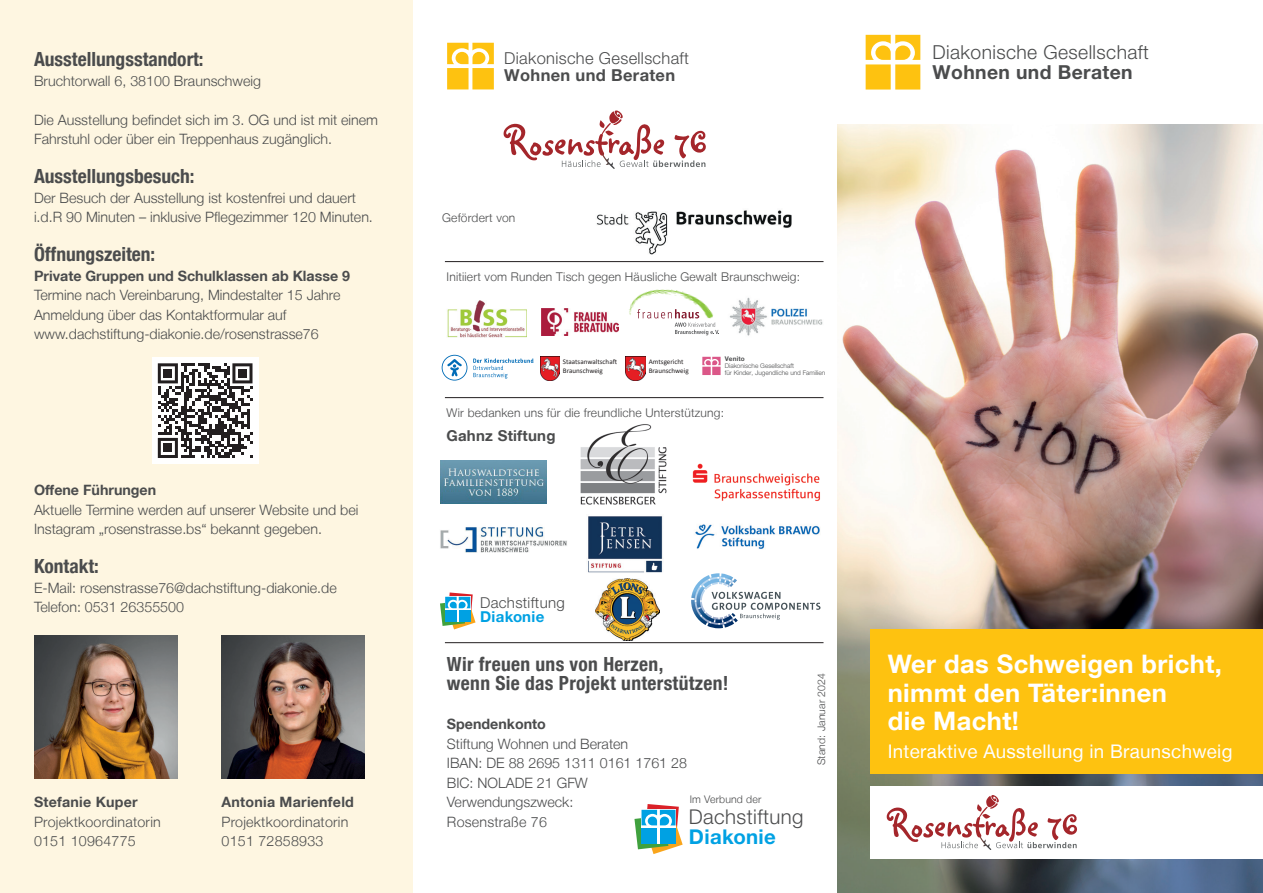
<style>
.page{position:relative;width:1263px;height:893px;background:#fff}
.page>*{position:absolute;margin:0;border:0;box-sizing:border-box;transform-origin:0 0}
.t1{font:700 25.5px/28.5px "Helvetica Neue LT Com";letter-spacing:.015em;color:#fff}
.t2{font:300 20.4px "Helvetica Neue LT Pro";letter-spacing:.02em;color:#4b4c4d}
.t3{font:700 20.4px "Helvetica Neue LT Pro";letter-spacing:.02em;color:#00a1e3}
.t4{font:700 condensed 19.5px/19.5px "Helvetica Neue LT";color:#4b4c4d}
.t5{font:300 19.35px "Helvetica Neue LT Pro";letter-spacing:.02em;color:#4b4c4d}
.t6{font:700 19.35px "Helvetica Neue LT Pro";letter-spacing:.02em;color:#4b4c4d}
.t7{font:18.75px "Helvetica Neue LT";letter-spacing:.015em;color:#fff}
.t8{font:300 16.5px "Helvetica Neue LT Pro";letter-spacing:.02em;color:#4b4c4d}
.t9{font:700 16.5px "Helvetica Neue LT Pro";letter-spacing:.02em;color:#4b4c4d}
.t10{font:700 15px "Helvetica Neue LT";letter-spacing:.015em;color:#4b4c4d}
.t11{font:300 15px "Helvetica Neue LT Pro";letter-spacing:.02em;color:#4b4c4d}
.t12{font:700 15px "Helvetica Neue LT Pro";letter-spacing:.02em;color:#00a1e3}
.t13{font:300 14.25px/19.5px "Helvetica Neue LT";color:#4b4c4d}
.t14{font:700 14.25px "Helvetica Neue LT";color:#4b4c4d}
.t15{font:300 12px "Helvetica Neue LT";letter-spacing:.015em;color:#4b4c4d}
.t16{font:300 10.5px "Helvetica Neue LT";letter-spacing:.015em;color:#4b4c4d}
.t17{font:7.05px/8.6px "Calibri";color:#231f20}
.t18{font:300 6.45px/6.6px "Helvetica Neue LT Pro";color:#4b4c4d}
.t19{font:700 6.45px "Helvetica Neue LT Pro";letter-spacing:.02em;color:#4b4c4d}
</style>
<div class="page">
<img style="left:596px;top:210px;width:196px;height:45px">
<div style="left:0;top:0;width:412px;height:893px;background:#fef6e1"></div>
<svg style="left:447px;top:43px;width:47px;height:46px"></svg>
<svg style="left:702px;top:357px;width:19px;height:18px"></svg>
<svg style="left:634px;top:804px;width:49px;height:50px"></svg>
<div style="left:641px;top:828px;width:16px;height:16px;background:#00a1e3"></div>
<div style="left:660px;top:828px;width:15px;height:16px;background:#00a1e3"></div>
<img style="left:838px;top:125px;width:425px;height:768px">
<div style="left:871px;top:629px;width:392px;height:145px;background:#fec210"></div>
<div style="left:871px;top:787px;width:392px;height:72px;background:#fff"></div>
<svg style="left:866px;top:35px;width:54px;height:55px"></svg>
<svg style="left:886px;top:795px;width:191px;height:55px"></svg>
<img style="left:447px;top:301px;width:80px;height:37px">
<img style="left:629px;top:289px;width:80px;height:26px">
<svg style="left:637px;top:309px;width:82px;height:26px"></svg>
<img style="left:542px;top:309px;width:76px;height:26px">
<svg style="left:442px;top:355px;width:25px;height:26px"></svg>
<svg style="left:473px;top:358px;width:60px;height:21px"></svg>
<img style="left:729px;top:297px;width:94px;height:39px">
<img style="left:540px;top:357px;width:19px;height:23px">
<img style="left:626px;top:357px;width:19px;height:23px">
<img style="left:34px;top:635px;width:143px;height:143px">
<img style="left:222px;top:635px;width:143px;height:143px">
<div style="left:152px;top:358px;width:106px;height:106px;background:#fff"></div>
<svg style="left:158px;top:363px;width:94px;height:95px"></svg>
<div style="left:164px;top:369px;width:8px;height:9px;background:#231f20"></div>
<div style="left:238px;top:369px;width:9px;height:9px;background:#231f20"></div>
<div style="left:164px;top:444px;width:8px;height:8px;background:#231f20"></div>
<img style="left:580px;top:424px;width:87px;height:81px">
<img style="left:588px;top:516px;width:75px;height:57px">
<img style="left:692px;top:463px;width:128px;height:38px">
<img style="left:695px;top:524px;width:125px;height:25px">
<svg style="left:691px;top:573px;width:129px;height:55px"></svg>
<img style="left:440px;top:527px;width:127px;height:26px">
<svg style="left:503px;top:110px;width:203px;height:59px"></svg>
<hr style="left:445px;top:261px;width:378px;height:1px;background:#231f20">
<hr style="left:445px;top:397px;width:378px;height:1px;background:#231f20">
<hr style="left:445px;top:642px;width:378px;height:1px;background:#231f20">
<svg style="left:440px;top:592px;width:35px;height:37px"></svg>
<div style="left:445px;top:610px;width:12px;height:12px;background:#00a1e3"></div>
<div style="left:459px;top:610px;width:11px;height:12px;background:#00a1e3"></div>
<img style="left:440px;top:460px;width:106px;height:43px">
<img style="left:595px;top:578px;width:65px;height:62px">
<h3 class="t4" style="left:34px;top:49px;width:171px">Ausstellungsstandort:</h3>
<p class="t13" style="left:34px;top:71px;width:229px">Bruchtorwall 6, 38100 Braunschweig</p>
<p class="t13" style="left:34px;top:110px;width:346px">Die Ausstellung befindet sich im 3. OG und ist mit einem<br>Fahrstuhl oder über ein Treppenhaus zugänglich.</p>
<h3 class="t4" style="left:34px;top:166px;width:162px">Ausstellungsbesuch:</h3>
<p class="t13" style="left:34px;top:188px;width:340px">Der Besuch der Ausstellung ist kostenfrei und dauert i.d.R 90 Minuten – inklusive Pflegezimmer 120 Minuten.</p>
<h3 class="t4" style="left:34px;top:244px;width:123px">Öffnungszeiten:</h3>
<p class="t14" style="left:34px;top:267px;width:318px">Private Gruppen und Schulklassen ab Klasse 9</p>
<p class="t13" style="left:34px;top:285px;width:308px">Termine nach Vereinbarung, Mindestalter 15 Jahre<br>Anmeldung über das Kontaktformular auf www.dachstiftung-diakonie.de/rosenstrasse76</p>
<p class="t14" style="left:34px;top:481px;width:124px">Offene Führungen</p>
<p class="t13" style="left:34px;top:500px;width:326px">Aktuelle Termine werden auf unserer Website und bei<br>Instagram „rosenstrasse.bs“ bekannt gegeben.</p>
<h3 class="t4" style="left:34px;top:556px;width:66px">Kontakt:</h3>
<p class="t13" style="left:34px;top:578px;width:304px">E-Mail: rosenstrasse76@dachstiftung-diakonie.de<br>Telefon: 0531 26355500</p>
<p class="t14" style="left:34px;top:793px;width:105px">Stefanie Kuper</p>
<p class="t13" style="left:34px;top:812px;width:128px">Projektkoordinatorin<br>0151 10964775</p>
<p class="t14" style="left:222px;top:793px;width:134px">Antonia Marienfeld</p>
<p class="t13" style="left:222px;top:812px;width:128px">Projektkoordinatorin<br>0151 72858933</p>
<p class="t8" style="left:504px;top:48px;width:186px">Diakonische Gesellschaft</p>
<p class="t9" style="left:504px;top:65px;width:172px">Wohnen und Beraten</p>
<p class="t15" style="left:442px;top:211px;width:75px">Gefördert von</p>
<p class="t15" style="left:446px;top:269px;width:355px">Initiiert vom Runden Tisch gegen Häusliche Gewalt Braunschweig:</p>
<p class="t17" style="left:563px;top:358px;width:56px">Staatsanwaltschaft<br>Braunschweig</p>
<p class="t17" style="left:649px;top:358px;width:42px">Amtsgericht<br>Braunschweig</p>
<p class="t19" style="left:725px;top:355px;width:22px">Venito</p>
<p class="t18" style="left:725px;top:362px;width:102px">Diakonische Gesellschaft<br>für Kinder, Jugendliche und Familien</p>
<p class="t15" style="left:446px;top:406px;width:279px">Wir bedanken uns für die freundliche Unterstützung:</p>
<p class="t10" style="left:446px;top:427px;width:110px">Gahnz Stiftung</p>
<p class="t11" style="left:480px;top:593px;width:86px">Dachstiftung</p>
<p class="t12" style="left:480px;top:607px;width:66px">Diakonie</p>
<h3 class="t4" style="left:447px;top:654px;width:283px">Wir freuen uns von Herzen,<br>wenn Sie das Projekt unterstützen!</h3>
<p class="t14" style="left:447px;top:715px;width:100px">Spendenkonto</p>
<p class="t13" style="left:447px;top:734px;width:242px">Stiftung Wohnen und Beraten<br>IBAN: DE 88 2695 1311 0161 1761 28<br>BIC: NOLADE 21 GFW<br>Verwendungszweck:<br>Rosenstraße 76</p>
<p class="t16" style="left:690px;top:793px;width:73px">Im Verbund der</p>
<h2 class="t2" style="left:689px;top:805px;width:116px">Dachstiftung</h2>
<h2 class="t3" style="left:689px;top:824px;width:88px">Diakonie</h2>
<p class="t16" style="left:815px;top:765px;width:94px;rotate:-90deg">Stand: Januar 2024</p>
<h3 class="t5" style="left:932px;top:41px;width:218px">Diakonische Gesellschaft</h3>
<h3 class="t6" style="left:932px;top:60px;width:202px">Wohnen und Beraten</h3>
<h1 class="t1" style="left:888px;top:649px;width:336px">Wer das Schweigen bricht, nimmt den Täter:innen<br>die Macht!</h1>
<h3 class="t7" style="left:888px;top:740px;width:346px">Interaktive Ausstellung in Braunschweig</h3>
</div>
